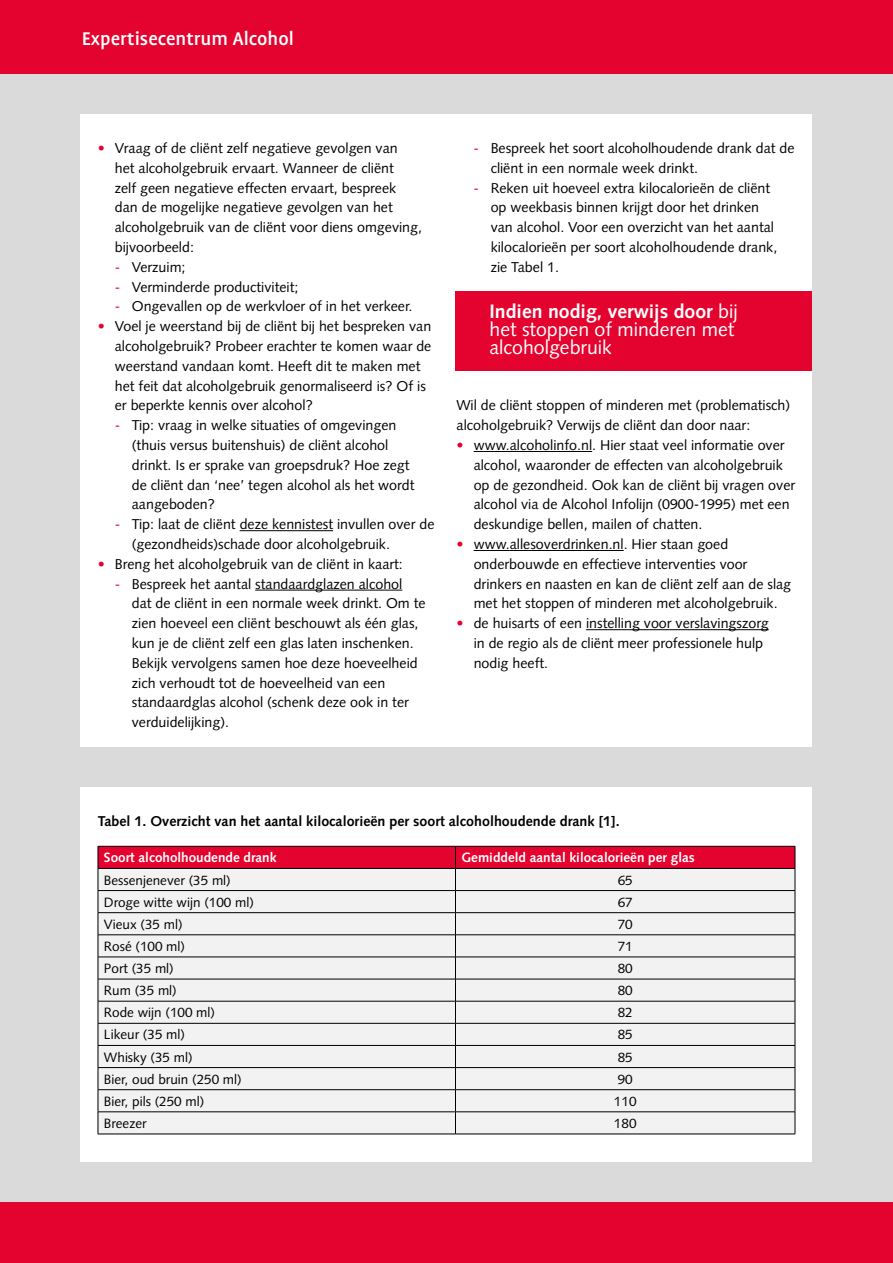
<style>
.page{position:relative;width:893px;height:1263px;background:#fff}
.page>*{position:absolute;margin:0;border:0;box-sizing:border-box;transform-origin:0 0}
.t1{font:500 21px "Profile Pro";color:#fff}
.t2{font:19.5px/18px "Syntax LT Pro";color:#fff}
.t3{font:14.25px/19.8px "Syntax LT Std";color:#000}
.t4{font:700 14.25px "Syntax LT Pro";color:#000}
.t5{font:13.5px "Syntax LT Pro";color:#000}
.t6{font:700 13.5px "Syntax LT Pro";color:#fff}
.s1{font-style:italic;color:#e4032e}
.s2{color:#e4032e}
.s3{font-weight:700}
</style>
<div class="page">
<div style="left:0;top:54px;width:893px;height:1160px;background:#dadada"></div>
<div style="left:0;top:1202px;width:893px;height:61px;background:#e4032e"></div>
<div style="left:0;top:0;width:893px;height:74px;background:#e4032e"></div>
<div style="left:81px;top:787px;width:731px;height:374px;background:#fff"></div>
<div style="left:81px;top:115px;width:731px;height:632px;background:#fff"></div>
<hr style="left:240px;top:530px;width:93px;height:1px;background:#000">
<hr style="left:255px;top:590px;width:147px;height:1px;background:#000">
<hr style="left:474px;top:451px;width:118px;height:1px;background:#000">
<hr style="left:474px;top:550px;width:150px;height:1px;background:#000">
<hr style="left:586px;top:629px;width:183px;height:1px;background:#000">
<hr style="left:455px;top:1134px;width:340px;height:1px;background:#000">
<svg style="left:98px;top:846px;width:698px;height:288px"></svg>
<hr style="left:98px;top:1134px;width:357px;height:1px;background:#000">
<div style="left:455px;top:292px;width:357px;height:79px;background:#e4032e"></div>
<h1 class="t1" style="left:82px;top:27px;width:214px">Expertisecentrum Alcohol</h1>
<p class="t3" style="left:115px;top:138px;width:309px;text-indent:-17px"><span class="s1">•</span> Vraag of de cliënt zelf negatieve gevolgen van<br>het alcoholgebruik ervaart. Wanneer de cliënt<br>zelf geen negatieve effecten ervaart, bespreek dan de mogelijke negatieve gevolgen van het alcoholgebruik van de cliënt voor diens omgeving, bijvoorbeeld:</p>
<p class="t3" style="left:115px;top:257px;width:72px"><span class="s2">-</span> Verzuim;</p>
<p class="t3" style="left:115px;top:277px;width:185px"><span class="s2">-</span> Verminderde productiviteit;</p>
<p class="t3" style="left:115px;top:297px;width:299px"><span class="s2">-</span> Ongevallen op de werkvloer of in het verkeer.</p>
<p class="t3" style="left:115px;top:316px;width:318px;text-indent:-17px"><span class="s1">•</span> Voel je weerstand bij de cliënt bij het bespreken van alcoholgebruik? Probeer erachter te komen waar de weerstand vandaan komt. Heeft dit te maken met het feit dat alcoholgebruik genormaliseerd is? Of is er beperkte kennis over alcohol?</p>
<p class="t3" style="left:132px;top:415px;width:284px;text-indent:-17px"><span class="s2">-</span> Tip: vraag in welke situaties of omgevingen (thuis versus buitenshuis) de cliënt alcohol drinkt. Is er sprake van groepsdruk? Hoe zegt de cliënt dan ‘nee’ tegen alcohol als het wordt aangeboden?</p>
<p class="t3" style="left:132px;top:514px;width:304px;text-indent:-17px"><span class="s2">-</span> Tip: laat de cliënt deze kennistest invullen over de (gezondheids)schade door alcoholgebruik.</p>
<p class="t3" style="left:98px;top:554px;width:307px"><span class="s1">•</span> Breng het alcoholgebruik van de cliënt in kaart:</p>
<p class="t3" style="left:132px;top:574px;width:295px;text-indent:-17px"><span class="s2">-</span> Bespreek het aantal standaardglazen alcohol dat de cliënt in een normale week drinkt. Om te zien hoeveel een cliënt beschouwt als één glas, kun je de cliënt zelf een glas laten inschenken.<br>Bekijk vervolgens samen hoe deze hoeveelheid zich verhoudt tot de hoeveelheid van een standaardglas alcohol (schenk deze ook in ter verduidelijking).</p>
<p class="t3" style="left:491px;top:138px;width:305px;text-indent:-17px"><span class="s2">-</span> Bespreek het soort alcoholhoudende drank dat de cliënt in een normale week drinkt.</p>
<p class="t3" style="left:491px;top:178px;width:288px;text-indent:-17px"><span class="s2">-</span> Reken uit hoeveel extra kilocalorieën de cliënt op weekbasis binnen krijgt door het drinken van alcohol. Voor een overzicht van het aantal kilocalorieën per soort alcoholhoudende drank, zie Tabel 1.</p>
<h2 class="t2" style="left:489px;top:303px;width:250px"><span class="s3">Indien nodig, verwijs door</span> bij het stoppen of minderen met alcoholgebruik</h2>
<p class="t3" style="left:457px;top:396px;width:335px">Wil de cliënt stoppen of minderen met (problematisch) alcoholgebruik? Verwijs de cliënt dan door naar:</p>
<p class="t3" style="left:474px;top:435px;width:323px;text-indent:-17px"><span class="s1">•</span> www.alcoholinfo.nl. Hier staat veel informatie over alcohol, waaronder de effecten van alcoholgebruik op de gezondheid. Ook kan de cliënt bij vragen over alcohol via de Alcohol Infolijn (0900-1995) met een deskundige bellen, mailen of chatten.</p>
<p class="t3" style="left:474px;top:534px;width:319px;text-indent:-17px"><span class="s1">•</span> www.allesoverdrinken.nl. Hier staan goed onderbouwde en effectieve interventies voor drinkers en naasten en kan de cliënt zelf aan de slag met het stoppen of minderen met alcoholgebruik.</p>
<p class="t3" style="left:474px;top:613px;width:296px;text-indent:-17px"><span class="s1">•</span> de huisarts of een instelling voor verslavingszorg in de regio als de cliënt meer professionele hulp nodig heeft.</p>
<p class="t4" style="left:98px;top:813px;width:524px">Tabel 1. Overzicht van het aantal kilocalorieën per soort alcoholhoudende drank [1].</p>
<p class="t6" style="left:104px;top:850px;width:174px">Soort alcoholhoudende drank</p>
<p class="t6" style="left:461px;top:850px;width:235px">Gemiddeld aantal kilocalorieën per glas</p>
<p class="t5" style="left:104px;top:872px;width:128px">Bessenjenever (35 ml)</p>
<p class="t5" style="left:618px;top:872px;width:17px">65</p>
<p class="t5" style="left:104px;top:894px;width:151px">Droge witte wijn (100 ml)</p>
<p class="t5" style="left:618px;top:894px;width:17px">67</p>
<p class="t5" style="left:104px;top:916px;width:80px">Vieux (35 ml)</p>
<p class="t5" style="left:618px;top:916px;width:17px">70</p>
<p class="t5" style="left:104px;top:938px;width:83px">Rosé (100 ml)</p>
<p class="t5" style="left:618px;top:938px;width:17px">71</p>
<p class="t5" style="left:104px;top:960px;width:71px">Port (35 ml)</p>
<p class="t5" style="left:618px;top:960px;width:17px">80</p>
<p class="t5" style="left:104px;top:982px;width:74px">Rum (35 ml)</p>
<p class="t5" style="left:618px;top:982px;width:17px">80</p>
<p class="t5" style="left:104px;top:1005px;width:113px">Rode wijn (100 ml)</p>
<p class="t5" style="left:618px;top:1005px;width:17px">82</p>
<p class="t5" style="left:104px;top:1027px;width:83px">Likeur (35 ml)</p>
<p class="t5" style="left:618px;top:1027px;width:17px">85</p>
<p class="t5" style="left:104px;top:1049px;width:90px">Whisky (35 ml)</p>
<p class="t5" style="left:618px;top:1049px;width:17px">85</p>
<p class="t5" style="left:104px;top:1071px;width:139px">Bier, oud bruin (250 ml)</p>
<p class="t5" style="left:618px;top:1071px;width:17px">90</p>
<p class="t5" style="left:104px;top:1093px;width:102px">Bier, pils (250 ml)</p>
<p class="t5" style="left:614px;top:1093px;width:24px">110</p>
<p class="t5" style="left:104px;top:1115px;width:44px">Breezer</p>
<p class="t5" style="left:614px;top:1115px;width:24px">180</p>
</div>
